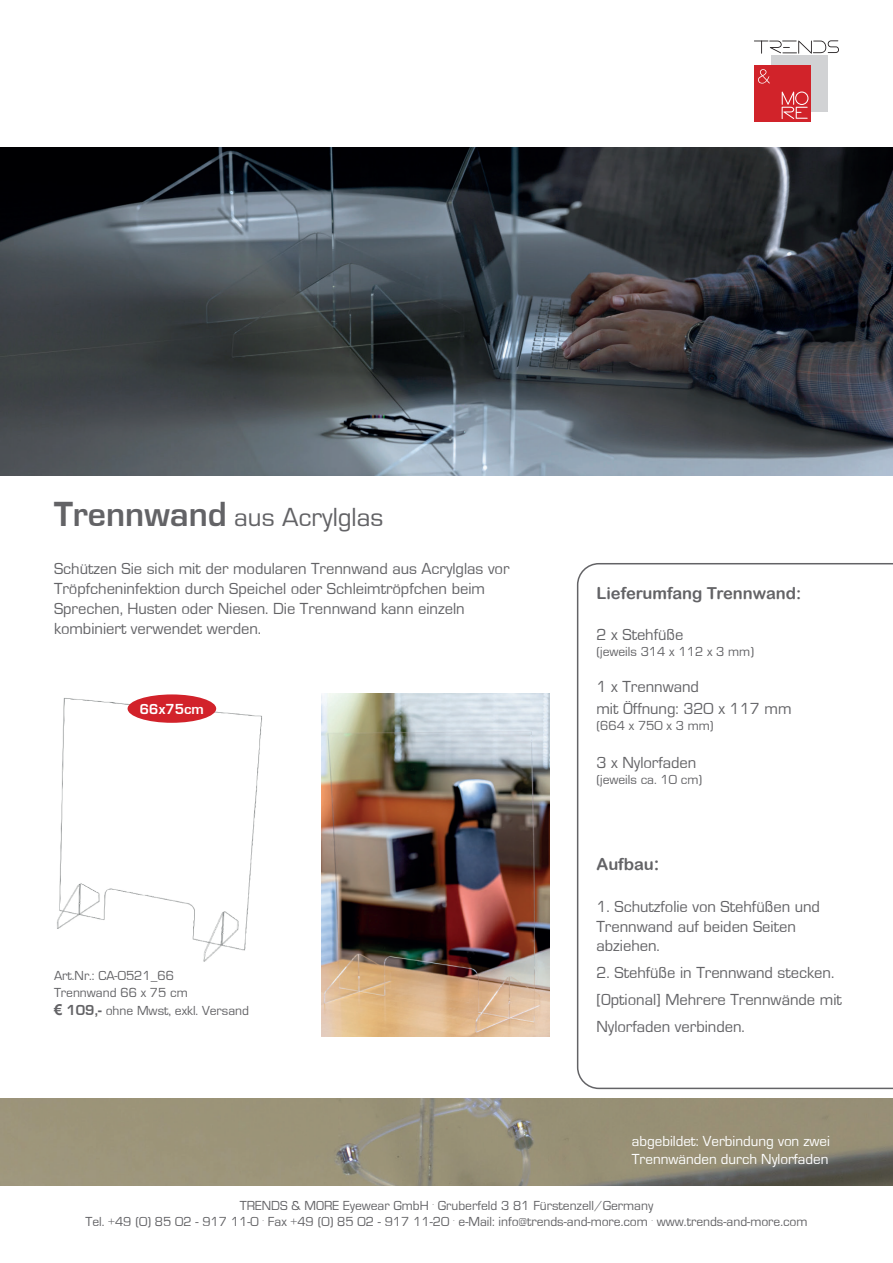
<style>
.page{position:relative;width:893px;height:1263px;background:#fff}
.page>*{position:absolute;margin:0;border:0;box-sizing:border-box;transform-origin:0 0}
.t1{font:27px "Eurostile";color:#636366}
.t2{font:16.5px/19.8px "Eurostile";color:#636366}
.t3{font:16.5px "Arial Rounded MT Bold";color:#636366}
.t4{font:15px/18px "Eurostile";color:#fff}
.t5{font:700 15px "Eurostile";color:#fff}
.t6{font:13.5px/16.2px "Eurostile";color:#636366;text-align:center}
.s1{font-weight:700;font-size:36px}
.s2{font-family:"Arial";font-weight:700;font-size:15px}
.s3{font-weight:700;font-size:15px}
.s4{font-size:18px}
</style>
<div class="page">
<img style="left:0;top:1098px;width:893px;height:87px">
<img style="left:0;top:148px;width:893px;height:327px">
<div style="left:771px;top:55px;width:56px;height:56px;background:#d1d2d4"></div>
<div style="left:754px;top:65px;width:57px;height:57px;background:#d1232a"></div>
<svg style="left:754px;top:40px;width:85px;height:14px"></svg>
<svg style="left:782px;top:92px;width:26px;height:27px"></svg>
<svg style="left:758px;top:69px;width:12px;height:15px"></svg>
<svg style="left:577px;top:563px;width:316px;height:526px"></svg>
<img style="left:321px;top:694px;width:228px;height:342px">
<img style="left:57px;top:694px;width:205px;height:268px">
<div style="left:128px;top:694px;width:88px;height:29px;background:#d2222a;border-radius:50%"></div>
<h1 class="t1" style="left:54px;top:503px;width:331px"><span class="s1">Trennwand</span> aus Acrylglas</h1>
<p class="t2" style="left:54px;top:559px;width:457px">Schützen Sie sich mit der modularen Trennwand aus Acrylglas vor Tröpfcheninfektion durch Speichel oder Schleimtröpfchen beim Sprechen, Husten oder Niesen. Die Trennwand kann einzeln kombiniert verwendet werden.</p>
<p class="t5" style="left:140px;top:702px;width:65px">66x75cm</p>
<p class="t6" style="left:54px;top:968px;width:135px;text-align:left">Art.Nr.: CA-0521_66<br>Trennwand 66 x 75 cm</p>
<p class="t6" style="left:54px;top:1002px;width:197px"><span class="s2">€</span> <span class="s3">109,-</span> ohne Mwst, exkl. Versand</p>
<p class="t3" style="left:596px;top:583px;width:206px">Lieferumfang Trennwand:</p>
<p class="t2" style="left:596px;top:625px;width:89px">2 x Stehfüße</p>
<p class="t6" style="left:596px;top:644px;width:159px">(jeweils 314 x 112 x 3 mm)</p>
<p class="t2" style="left:596px;top:676px;width:196px;line-height:21.6px">1 x Trennwand<br>mit Öffnung: 320 x 117 mm</p>
<p class="t6" style="left:596px;top:718px;width:119px">(664 x 750 x 3 mm)</p>
<p class="t2" style="left:596px;top:753px;width:101px">3 x Nylorfaden</p>
<p class="t6" style="left:596px;top:772px;width:107px">(jeweils ca. 10 cm)</p>
<p class="t3" style="left:596px;top:855px;width:65px">Aufbau<span class="s4">:</span></p>
<p class="t2" style="left:596px;top:897px;width:225px">1. Schutzfolie von Stehfüßen und<br>Trennwand auf beiden Seiten abziehen.</p>
<p class="t2" style="left:596px;top:960px;width:247px;line-height:27px">2. Stehfüße in Trennwand stecken. [Optional] Mehrere Trennwände mit<br>Nylorfaden verbinden.</p>
<p class="t4" style="left:632px;top:1132px;width:200px">abgebildet: Verbindung von zwei<br>Trennwänden durch Nylorfaden</p>
<p class="t6" style="left:86px;top:1197px;width:723px">TRENDS &amp; MORE Eyewear GmbH <sup>.</sup> Gruberfeld 3 81 Fürstenzell/Germany<br>Tel. +49 (0) 85 02 - 917 11-0 <sup>.</sup> Fax +49 (0) 85 02 - 917 11-20 <sup>.</sup> e-Mail: info@trends-and-more.com <sup>.</sup> www.trends-and-more.com</p>
</div>
